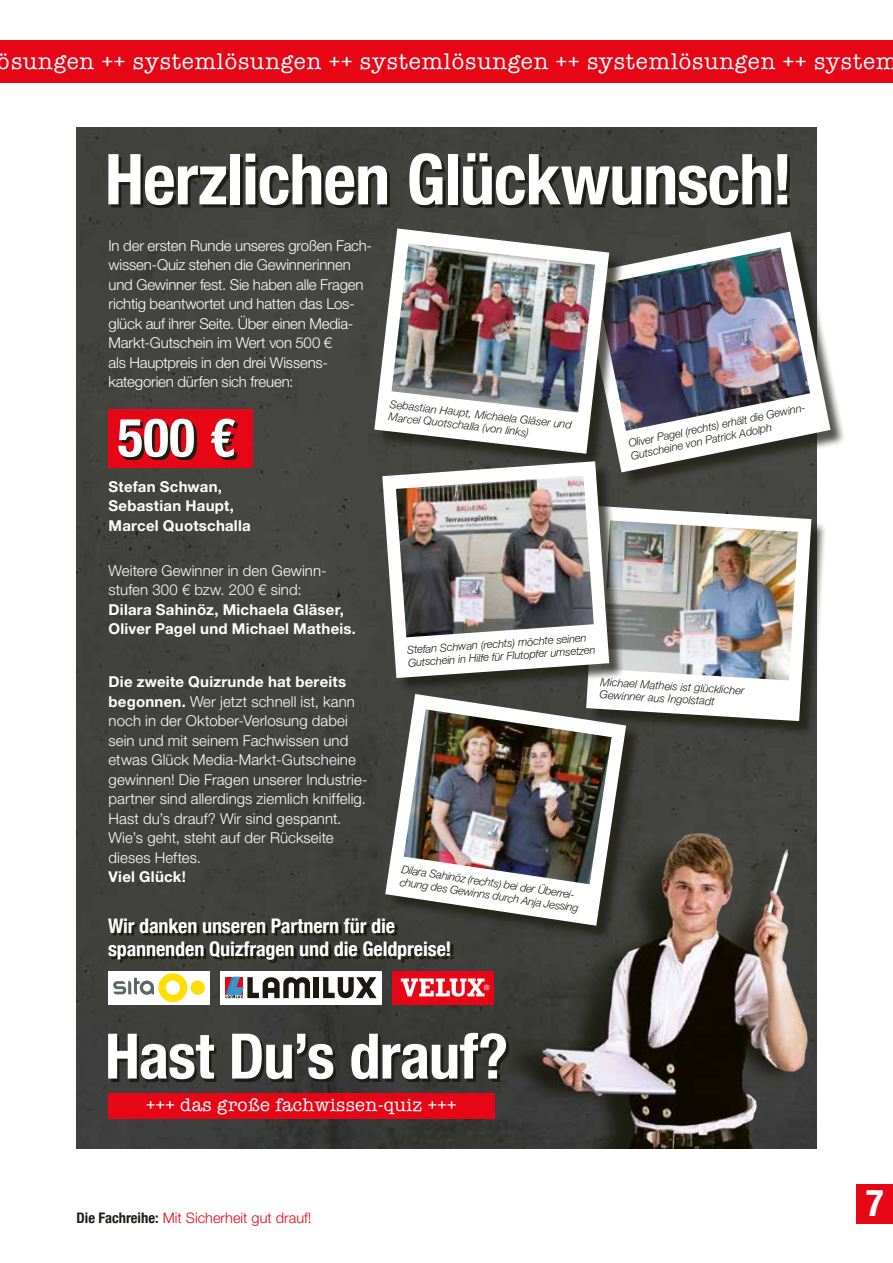
<style>
.page{position:relative;width:893px;height:1263px;background:#fff}
.page>*{position:absolute;margin:0;border:0;box-sizing:border-box;transform-origin:0 0}
.t1{font:700 condensed 70.35px "Helvetica Neue";letter-spacing:-.015em;color:#fff}
.t2{font:700 condensed 62.7px "Helvetica Neue";letter-spacing:-.015em;color:#fff}
.t3{font:700 condensed 53.4px "Helvetica Neue";color:#fff}
.t4{font:700 condensed 37.5px "Helvetica Neue";color:#fff}
.t5{font:22.8px "American Typewriter";letter-spacing:.04em;color:#fff}
.t6{font:700 condensed 20.1px/23px "Helvetica Neue";letter-spacing:-.005em;color:#fff}
.t7{font:18.6px "American Typewriter";letter-spacing:.02em;color:#fff}
.t8{font:300 15px/19.5px "Helvetica Neue";letter-spacing:.005em;color:#fff}
.t9{font:300 15px/19.5px "Helvetica Neue LT Std";letter-spacing:-.015em;color:#fff}
.t10{font:700 15px/19.5px "Helvetica Neue";letter-spacing:.015em;color:#fff}
.t11{font:300 15px/19.5px "Helvetica Neue LT Std";letter-spacing:.005em;color:#fff}
.t12{font:300 14.55px "Helvetica Neue";color:#e70615}
.t13{font:italic 300 11.1px/12.6px "Helvetica Neue";color:#1d1d14}
.s1{font-weight:700}
.s2{font-weight:700;font-stretch:condensed;color:#1d1d14}
</style>
<div class="page">
<div style="left:77px;top:128px;width:739px;height:1020px;background:#42433f"></div>
<svg style="left:111px;top:156px;width:679px;height:52px"></svg>
<img style="left:497px;top:820px;width:317px;height:328px">
<div style="left:109px;top:410px;width:144px;height:58px;background:#e70615"></div>
<svg style="left:121px;top:422px;width:117px;height:38px"></svg>
<div style="left:387px;top:696px;width:255px;height:245px;background:#1d1d14;opacity:.75"></div>
<svg style="left:385px;top:694px;width:241px;height:232px"></svg>
<img style="left:404px;top:709px;width:208px;height:175px">
<svg style="left:111px;top:1036px;width:398px;height:46px"></svg>
<div style="left:108px;top:1093px;width:386px;height:26px;background:#e70615"></div>
<svg style="left:111px;top:921px;width:342px;height:41px;fill:#3c3d38"></svg>
<div style="left:392px;top:970px;width:102px;height:34px;background:#e70615"></div>
<svg style="left:401px;top:978px;width:88px;height:18px"></svg>
<div style="left:108px;top:970px;width:102px;height:34px;background:#fff"></div>
<svg style="left:113px;top:973px;width:74px;height:29px"></svg>
<div style="left:191px;top:980px;width:14px;height:15px;background:#ffde00;border-radius:50%"></div>
<div style="left:220px;top:970px;width:162px;height:34px;background:#fff"></div>
<svg style="left:323px;top:977px;width:54px;height:21px"></svg>
<div style="left:314px;top:977px;width:5px;height:21px;background:#1d1812"></div>
<svg style="left:225px;top:977px;width:85px;height:21px"></svg>
<div style="left:588px;top:508px;width:240px;height:229px;background:#1d1d14;opacity:.75"></div>
<svg style="left:586px;top:506px;width:225px;height:215px"></svg>
<img style="left:625px;top:520px;width:173px;height:160px">
<div style="left:583px;top:234px;width:263px;height:254px;background:#1d1d14;opacity:.75"></div>
<svg style="left:625px;top:232px;width:205px;height:240px"></svg>
<div style="left:377px;top:231px;width:248px;height:238px;background:#1d1d14;opacity:.75"></div>
<svg style="left:374px;top:228px;width:235px;height:226px;fill:#464742"></svg>
<img style="left:392px;top:243px;width:418px;height:188px">
<img style="left:392px;top:243px;width:203px;height:170px">
<div style="left:384px;top:463px;width:241px;height:231px;background:#1d1d14;opacity:.75"></div>
<svg style="left:382px;top:461px;width:227px;height:217px"></svg>
<img style="left:396px;top:476px;width:198px;height:161px">
<div style="left:856px;top:1184px;width:37px;height:40px;background:#e70615"></div>
<div style="left:0;top:40px;width:893px;height:43px;background:#e70615"></div>
<h3 class="t5" style="left:-2px;top:44px;width:901px">ösungen ++ systemlösungen ++ systemlösungen ++ systemlösungen ++ system</h3>
<h1 class="t1" style="left:105px;top:137px;width:689px">Herzlichen Glückwunsch!</h1>
<p class="t9" style="left:109px;top:235px;width:265px">In der ersten Runde unseres großen Fach&shy;wissen-Quiz stehen die Gewinnerinnen und Gewinner fest. Sie haben alle Fragen richtig beantwortet und hatten das Los&shy;glück auf ihrer Seite. Über einen Media-Markt-Gutschein im Wert von 500 €<br>als Hauptpreis in den drei Wissens&shy;kategorien dürfen sich freuen:</p>
<h3 class="t3" style="left:117px;top:405px;width:119px">500 €</h3>
<h3 class="t10" style="left:109px;top:476px;width:144px">Stefan Schwan,<br>Sebastian Haupt,<br>Marcel Quotschalla</h3>
<h3 class="t11" style="left:109px;top:560px;width:220px">Weitere Gewinner in den Gewinn&shy;stufen 300 € bzw. 200 € sind:</h3>
<h3 class="t10" style="left:109px;top:599px;width:249px">Dilara Sahinöz, Michaela Gläser,<br>Oliver Pagel und Michael Matheis.</h3>
<p class="t8" style="left:109px;top:672px;width:261px"><span class="s1">Die zweite Quizrunde hat bereits begonnen.</span> Wer jetzt schnell ist, kann noch in der Oktober-Verlosung dabei sein und mit seinem Fachwissen und etwas Glück Media-Markt-Gutscheine gewinnen! Die Fragen unserer Industrie&shy;partner sind allerdings ziemlich kniffelig.<br>Hast du’s drauf? Wir sind gespannt.<br>Wie’s geht, steht auf der Rückseite dieses Heftes.</p>
<h3 class="t10" style="left:109px;top:867px;width:79px">Viel Glück!</h3>
<p class="t13" style="left:391px;top:398px;width:185px;rotate:6deg">Sebastian Haupt, Michaela Gläser und<br>Marcel Quotschalla (von links)</p>
<p class="t13" style="left:627px;top:436px;width:183px;rotate:-11deg">Oliver Pagel (rechts) erhält die Gewinn-<br>Gutscheine von Patrick Adolph</p>
<p class="t13" style="left:407px;top:643px;width:189px;rotate:-4deg">Stefan Schwan (rechts) möchte seinen<br>Gutschein in Hilfe für Flutopfer umsetzen</p>
<p class="t13" style="left:601px;top:676px;width:146px;rotate:3deg">Michael Matheis ist glücklicher<br>Gewinner aus Ingolstadt</p>
<p class="t13" style="left:403px;top:862px;width:182px;rotate:9deg">Dilara Sahinöz (rechts) bei der Überrei&shy;chung des Gewinns durch Anja Jessing</p>
<h3 class="t6" style="left:108px;top:914px;width:345px">Wir danken unseren Partnern für die spannenden Quizfragen und die Geldpreise!</h3>
<h2 class="t2" style="left:105px;top:1018px;width:405px">Hast Du’s drauf?</h2>
<h3 class="t7" style="left:146px;top:1091px;width:312px">+++ das große fachwissen-quiz +++</h3>
<h3 class="t12" style="left:77px;top:1209px;width:236px"><span class="s2">Die Fachreihe:</span> Mit Sicherheit gut drauf!</h3>
<h3 class="t4" style="left:866px;top:1180px;width:19px">7</h3>
</div>
